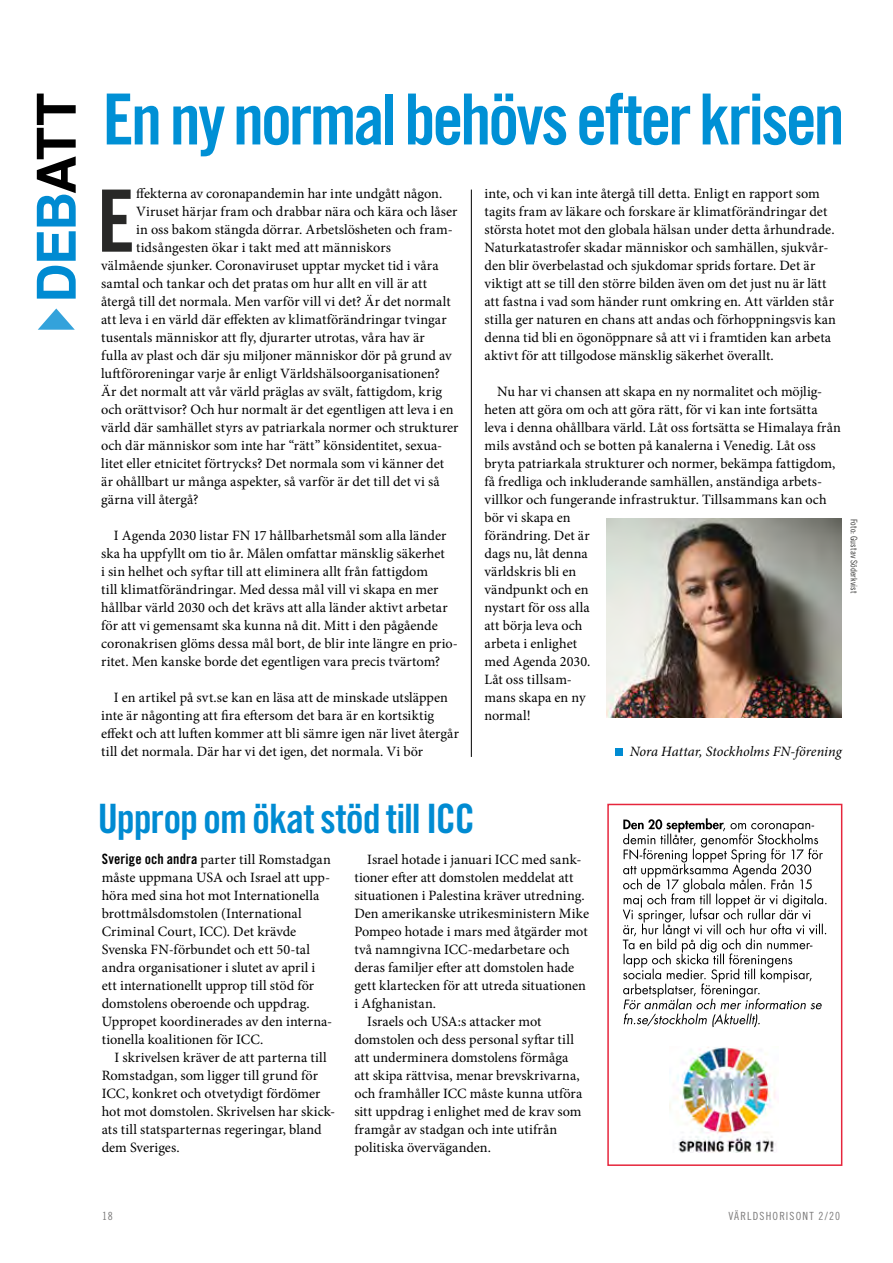
<style>
.page{position:relative;width:893px;height:1263px;background:#fff}
.page>*{position:absolute;margin:0;border:0;box-sizing:border-box;transform-origin:0 0}
.t1{font:70.5px "Trade Gothic LT Std Bd Cn 20";letter-spacing:-.04em;color:#0090d5}
.t2{font:40.5px "Trade Gothic LT Std Bd Cn 20";letter-spacing:-.03em;color:#008bd2}
.t3{font:14.25px/18px "Minion Pro";color:#000}
.t4{font:italic 14.25px "Minion Pro";color:#000}
.t5{font:11.25px "Trade Gothic LT Std Cn 18";letter-spacing:.1em;color:#7c7b7b}
.t6{font:9px "Trade Gothic LT Std Cn 18";letter-spacing:.005em;color:#3c3c3b}
.s1{font-family:"Trade Gothic Bold Cond Twenty"}
</style>
<div class="page">
<svg style="left:38px;top:308px;width:37px;height:22px"></svg>
<svg style="left:37px;top:94px;width:39px;height:205px"></svg>
<hr style="left:471px;top:190px;width:1px;height:567px;background:#000">
<div style="left:615px;top:748px;width:8px;height:8px;background:#008bd2"></div>
<svg style="left:102px;top:190px;width:30px;height:62px"></svg>
<img style="left:606px;top:518px;width:236px;height:199px">
<img style="left:669px;top:1047px;width:107px;height:105px">
<div style="left:607px;top:804px;width:235px;height:362px;border:2px solid #e6263c"></div>
<svg style="left:623px;top:818px;width:203px;height:209px"></svg>
<h1 class="t1" style="left:103px;top:76px;width:744px">En ny normal behövs efter krisen</h1>
<p class="t3" style="left:136px;top:185px;width:308px">ffekterna av coronapandemin har inte undgått någon.</p>
<p class="t3" style="left:136px;top:203px;width:323px">Viruset härjar fram och drabbar nära och kära och låser</p>
<p class="t3" style="left:136px;top:221px;width:318px">in oss bakom stängda dörrar. Arbetslösheten och fram-</p>
<p class="t3" style="left:136px;top:239px;width:256px">tidsångesten ökar i takt med att människors</p>
<p class="t3" style="left:101px;top:257px;width:339px">välmående sjunker. Coronaviruset upptar mycket tid i våra</p>
<p class="t3" style="left:101px;top:275px;width:327px">samtal och tankar och det pratas om hur allt en vill är att</p>
<p class="t3" style="left:101px;top:293px;width:351px">återgå till det normala. Men varför vill vi det? Är det normalt</p>
<p class="t3" style="left:101px;top:311px;width:347px">att leva i en värld där effekten av klimatförändringar tvingar</p>
<p class="t3" style="left:101px;top:329px;width:325px">tusentals människor att fly, djurarter utrotas, våra hav är</p>
<p class="t3" style="left:101px;top:346px;width:352px">fulla av plast och där sju miljoner människor dör på grund av</p>
<p class="t3" style="left:101px;top:364px;width:340px">luftföroreningar varje år enligt Världshälsoorganisationen?</p>
<p class="t3" style="left:101px;top:382px;width:342px">Är det normalt att vår värld präglas av svält, fattigdom, krig</p>
<p class="t3" style="left:101px;top:400px;width:354px">och orättvisor? Och hur normalt är det egentligen att leva i en</p>
<p class="t3" style="left:101px;top:418px;width:359px">värld där samhället styrs av patriarkala normer och strukturer</p>
<p class="t3" style="left:101px;top:436px;width:343px">och där människor som inte har “rätt” könsidentitet, sexua-</p>
<p class="t3" style="left:101px;top:454px;width:345px">litet eller etnicitet förtrycks? Det normala som vi känner det</p>
<p class="t3" style="left:101px;top:472px;width:340px">är ohållbart ur många aspekter, så varför är det till det vi så</p>
<p class="t3" style="left:101px;top:490px;width:99px">gärna vill återgå?</p>
<p class="t3" style="left:101px;top:526px;width:358px;text-indent:13px">I Agenda 2030 listar FN 17 hållbarhetsmål som alla länder ska ha uppfyllt om tio år. Målen omfattar mänsklig säkerhet<br>i sin helhet och syftar till att eliminera allt från fattigdom<br>till klimatförändringar. Med dessa mål vill vi skapa en mer hållbar värld 2030 och det krävs att alla länder aktivt arbetar för att vi gemensamt ska kunna nå dit. Mitt i den pågående coronakrisen glöms dessa mål bort, de blir inte längre en prio&shy;ritet. Men kanske borde det egentligen vara precis tvärtom?</p>
<p class="t3" style="left:101px;top:688px;width:359px;text-indent:13px">I en artikel på svt.se kan en läsa att de minskade utsläppen inte är någonting att fira eftersom det bara är en kortsiktig effekt och att luften kommer att bli sämre igen när livet återgår till det normala. Där har vi det igen, det normala. Vi bör</p>
<p class="t3" style="left:484px;top:184px;width:353px">inte, och vi kan inte återgå till detta. Enligt en rapport som tagits fram av läkare och forskare är klimatförändringar det största hotet mot den globala hälsan under detta århundrade.<br>Naturkatastrofer skadar människor och samhällen, sjukvår&shy;den blir överbelastad och sjukdomar sprids fortare. Det är viktigt att se till den större bilden även om det just nu är lätt att fastna i vad som händer runt omkring en. Att världen står stilla ger naturen en chans att andas och förhoppningsvis kan denna tid bli en ögonöppnare så att vi i framtiden kan arbeta aktivt för att tillgodose mänsklig säkerhet överallt.</p>
<p class="t3" style="left:484px;top:382px;width:358px;text-indent:13px">Nu har vi chansen att skapa en ny normalitet och möjlig&shy;heten att göra om och att göra rätt, för vi kan inte fortsätta leva i denna ohållbara värld. Låt oss fortsätta se Himalaya från mils avstånd och se botten på kanalerna i Venedig. Låt oss bryta patriarkala strukturer och normer, bekämpa fattigdom, få fredliga och inkluderande samhällen, anständiga arbets&shy;villkor och fungerande infrastruktur. Tillsammans kan och bör vi skapa en<br>förändring. Det är<br>dags nu, låt denna<br>världskris bli en<br>vändpunkt och en<br>nystart för oss alla<br>att börja leva och<br>arbeta i enlighet<br>med Agenda 2030.<br>Låt oss tillsam-<br>mans skapa en ny<br>normal!</p>
<p class="t4" style="left:630px;top:742px;width:213px">Nora Hattar, Stockholms FN-förening</p>
<p class="t6" style="left:859px;top:519px;width:76px;rotate:90deg">Foto: Gustav Söderkvist</p>
<h2 class="t2" style="left:98px;top:794px;width:379px">Upprop om ökat stöd till ICC</h2>
<p class="t3" style="left:102px;top:851px;width:232px"><span class="s1">Sverige och andra</span> parter till Romstadgan måste uppmana USA och Israel att upp&shy;höra med sina hot mot Internationella brottmålsdomstolen (International Criminal Court, ICC). Det krävde Svenska FN-förbundet och ett 50-tal andra organisationer i slutet av april i ett internationellt upprop till stöd för domstolens oberoende och uppdrag.<br>Uppropet koordinerades av den interna&shy;tionella koalitionen för ICC.</p>
<p class="t3" style="left:102px;top:1048px;width:235px;text-indent:13px">I skrivelsen kräver de att parterna till Romstadgan, som ligger till grund för ICC, konkret och otvetydigt fördömer hot mot domstolen. Skrivelsen har skick&shy;ats till statsparternas regeringar, bland dem Sveriges.</p>
<p class="t3" style="left:367px;top:850px;width:216px">Israel hotade i januari ICC med sank-</p>
<p class="t3" style="left:354px;top:868px;width:221px">tioner efter att domstolen meddelat att</p>
<p class="t3" style="left:354px;top:886px;width:232px">situationen i Palestina kräver utredning.</p>
<p class="t3" style="left:354px;top:904px;width:236px">Den amerikanske utrikesministern Mike</p>
<p class="t3" style="left:354px;top:922px;width:235px">Pompeo hotade i mars med åtgärder mot</p>
<p class="t3" style="left:354px;top:940px;width:217px">två namngivna ICC-medarbetare och</p>
<p class="t3" style="left:354px;top:958px;width:221px">deras familjer efter att domstolen hade</p>
<p class="t3" style="left:354px;top:976px;width:233px">gett klartecken för att utreda situationen</p>
<p class="t3" style="left:354px;top:994px;width:83px">i Afghanistan.</p>
<p class="t3" style="left:367px;top:1012px;width:176px">Israels och USA:s attacker mot</p>
<p class="t3" style="left:354px;top:1030px;width:221px">domstolen och dess personal syftar till</p>
<p class="t3" style="left:354px;top:1048px;width:215px">att underminera domstolens förmåga</p>
<p class="t3" style="left:354px;top:1066px;width:227px">att skipa rättvisa, menar brevskrivarna,</p>
<p class="t3" style="left:354px;top:1084px;width:229px">och framhåller ICC måste kunna utföra</p>
<p class="t3" style="left:354px;top:1102px;width:229px">sitt uppdrag i enlighet med de krav som</p>
<p class="t3" style="left:354px;top:1120px;width:204px">framgår av stadgan och inte utifrån</p>
<p class="t3" style="left:354px;top:1138px;width:138px">politiska överväganden.</p>
<p class="t5" style="left:102px;top:1209px;width:12px">18</p>
<p class="t5" style="left:728px;top:1209px;width:113px">VÄRLDSHORISONT 2/20</p>
</div>
